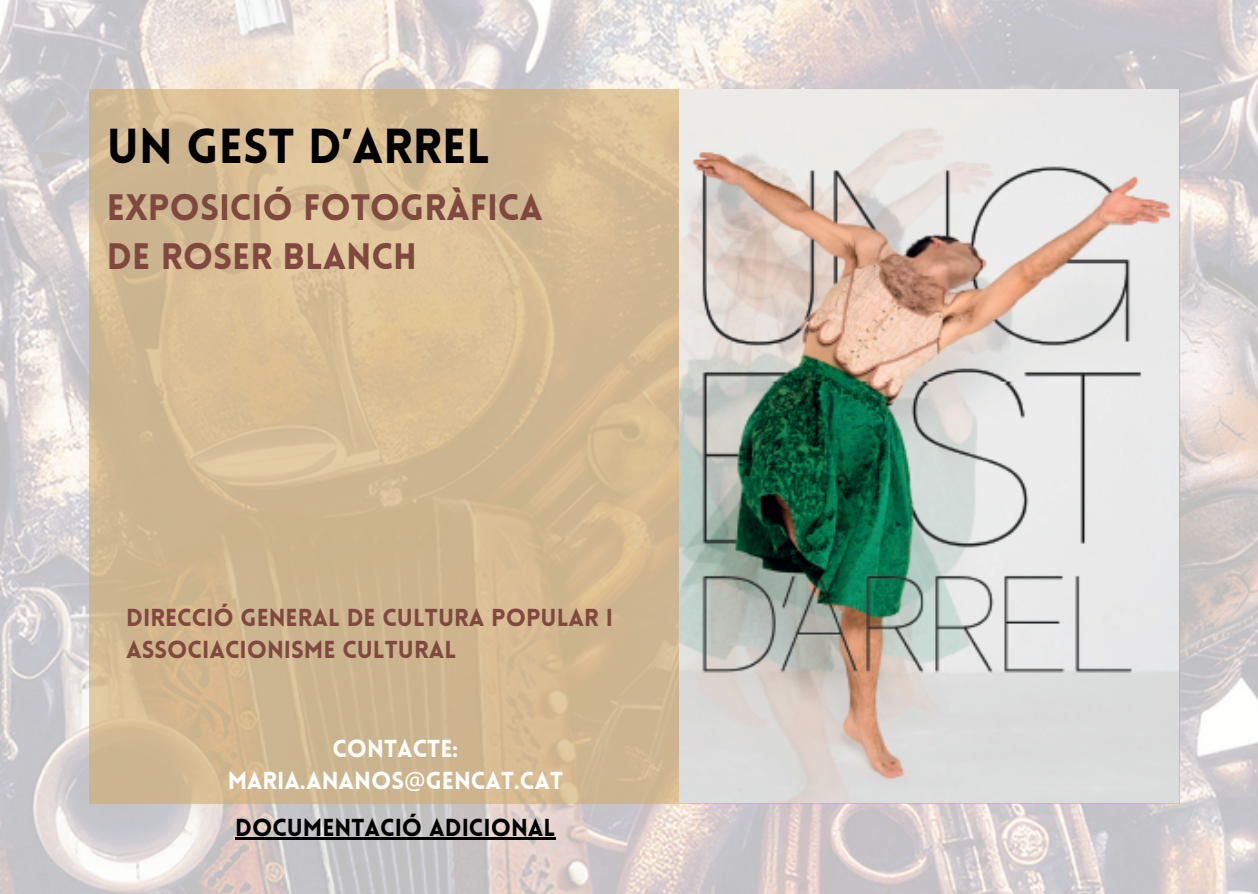
<style>
.page{position:relative;width:1258px;height:894px;background:#fff}
.page>*{position:absolute;margin:0;border:0;box-sizing:border-box;transform-origin:0 0}
.t1{font:900 48px "Lovelo";color:#000}
.t2{font:900 36px/49.5px "Lovelo";color:#80483f}
.t3{font:900 24px/32.1px "Lovelo";color:#80483f}
.t4{font:900 24px/32.1px "Lovelo";color:#fefefd;text-align:center}
.t5{font:900 24px "Lovelo";color:#000}
.s1{font-family:"Noto Sans";font-weight:400}
</style>
<div class="page">
<img style="left:0;top:0;width:1258px;height:893px">
<div style="left:89px;top:89px;width:1090px;height:714px;background:linear-gradient(to bottom,#d9bf96,#ceb68f)"></div>
<img style="left:679px;top:89px;width:499px;height:713px">
<hr style="left:235px;top:837px;width:320px;height:2px;background:#000">
<h1 class="t1" style="left:107px;top:127px;width:384px">UN GEST D’ARREL</h1>
<h2 class="t2" style="left:107px;top:186px;width:438px">EXPOSICIÓ FOTOGRÀFICA<br>DE ROSER BLANCH</h2>
<p class="t3" style="left:126px;top:604px;width:488px">DIRECCIÓ GENERAL DE CULTURA POPULAR I<br>ASSOCIACIONISME CULTURAL</p>
<p class="t4" style="left:227px;top:734px;width:337px">CONTACTE:<br>MARIA.ANANOS<span class="s1">@</span>GENCAT.CAT</p>
<p class="t5" style="left:235px;top:817px;width:322px">DOCUMENTACIÓ ADICIONAL</p>
</div>
